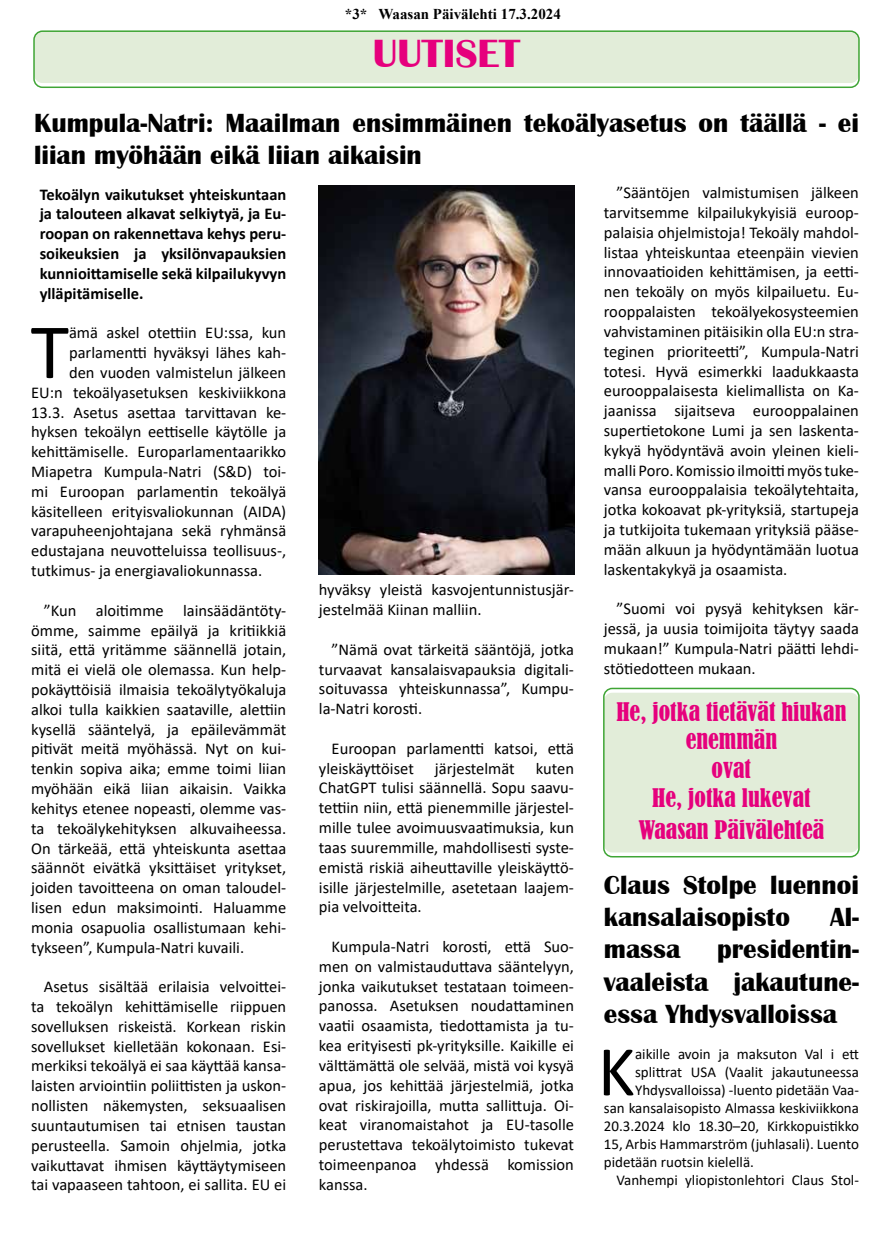
<style>
.page{position:relative;width:893px;height:1234px;background:#fff}
.page>*{position:absolute;margin:0;border:0;box-sizing:border-box;transform-origin:0 0}
.t1{font:78.9px "Calibri";color:#000}
.t2{font:71.7px "Calibri";color:#000}
.t3{font:700 40.5px "Britannic";color:#e6007d}
.t4{font:700 27px/32.4px "Britannic";color:#000}
.t5{font:condensed 24px/28.8px "Bernard";color:#e6007d;text-align:center}
.t6{font:16.5px/19.8px "Calibri";color:#000;text-align:justify}
.t7{font:700 16.5px/19.8px "Calibri";color:#000;text-align:justify}
.t8{font:15px "Calibri";color:#000}
.t9{font:700 15px "Times New Roman";color:#000}
</style>
<div class="page">
<div style="left:34px;top:31px;width:825px;height:52px;background:#e2edd9;border-radius:9px"></div>
<div style="left:33px;top:30px;width:827px;height:58px;border:2px solid #3fa535;border-radius:9px"></div>
<div style="left:604px;top:692px;width:255px;height:160px;background:#e2edd9;border-radius:9px"></div>
<div style="left:603px;top:687px;width:257px;height:170px;border:2px solid #3fa535;border-radius:9px"></div>
<img style="left:319px;top:186px;width:255px;height:388px">
<p class="t9" style="left:345px;top:3px;width:217px">*3* Waasan Päivälehti 17.3.2024</p>
<h3 class="t3" style="left:373px;top:31px;width:149px">UUTISET</h3>
<h3 class="t4" style="left:34px;top:107px;width:826px">Kumpula-Natri: Maailman ensimmäinen tekoälyasetus on täällä - ei liian myöhään eikä liian aikaisin</h3>
<p class="t7" style="left:40px;top:184px;width:248px">Tekoälyn vaikutukset yhteiskuntaan ja talouteen alkavat selkiytyä, ja Eu&shy;roopan on rakennettava kehys peru&shy;soikeuksien ja yksilönvapauksien kunnioittamiselle sekä kilpailukyvyn ylläpitämiselle.</p>
<h1 class="t1" style="left:31px;top:297px;width:40px">T</h1>
<p class="t6" style="left:69px;top:322px;width:219px">ämä askel otettiin EU:ssa, kun</p>
<p class="t6" style="left:604px;top:182px;width:257px;text-indent:13px">”Sääntöjen valmistumisen jälkeen tarvitsemme kilpailukykyisiä euroop&shy;palaisia ohjelmistoja! Tekoäly mahdol&shy;listaa yhteiskuntaa eteenpäin vievien innovaatioiden kehittämisen, ja eetti&shy;nen tekoäly on myös kilpailuetu. Eu&shy;rooppalaisten tekoälyekosysteemien vahvistaminen pitäisikin olla EU:n stra&shy;teginen prioriteetti”, Kumpula-Natri totesi. Hyvä esimerkki laadukkaasta eurooppalaisesta kielimallista on Ka&shy;jaanissa sijaitseva eurooppalainen supertietokone Lumi ja sen laskenta&shy;kykyä hyödyntävä avoin yleinen kieli&shy;malli Poro. Komissio ilmoitti myös tuke&shy;vansa eurooppalaisia tekoälytehtaita, jotka kokoavat pk-yrityksiä, startupeja ja tutkijoita tukemaan yrityksiä pääse&shy;mään alkuun ja hyödyntämään luotua laskentakykyä ja osaamista.</p>
<p class="t6" style="left:604px;top:598px;width:257px;text-indent:13px">”Suomi voi pysyä kehityksen kär&shy;jessä, ja uusia toimijoita täytyy saada mukaan!” Kumpula-Natri päätti lehdi&shy;stötiedotteen mukaan.</p>
<h3 class="t5" style="left:616px;top:697px;width:232px">He, jotka tietävät hiukan enemmän<br>ovat<br>He, jotka lukevat</h3>
<h3 class="t5" style="left:638px;top:816px;width:187px">Waasan Päivälehteä</h3>
<h3 class="t4" style="left:604px;top:868px;width:257px">Claus Stolpe luennoi kansalaisopisto</h3>
<p class="t6" style="left:69px;top:342px;width:219px">parlamentti hyväksyi lähes kah-</p>
<p class="t6" style="left:69px;top:362px;width:219px">den vuoden valmistelun jälkeen</p>
<p class="t6" style="left:31px;top:382px;width:257px">EU:n tekoälyasetuksen keskiviikkona</p>
<p class="t6" style="left:31px;top:401px;width:257px">13.3. Asetus asettaa tarvittavan ke-</p>
<p class="t6" style="left:31px;top:421px;width:257px">hyksen tekoälyn eettiselle käytölle ja</p>
<p class="t6" style="left:31px;top:441px;width:257px">kehittämiselle. Europarlamentaarikko</p>
<p class="t6" style="left:31px;top:461px;width:257px">Miapetra Kumpula-Natri (S&amp;D) toi-</p>
<p class="t6" style="left:31px;top:481px;width:257px">mi Euroopan parlamentin tekoälyä</p>
<p class="t6" style="left:31px;top:500px;width:257px">käsitelleen erityisvaliokunnan (AIDA)</p>
<p class="t6" style="left:31px;top:520px;width:257px">varapuheenjohtajana sekä ryhmänsä</p>
<p class="t6" style="left:31px;top:540px;width:257px">edustajana neuvotteluissa teollisuus-,</p>
<p class="t6" style="left:31px;top:560px;width:233px">tutkimus- ja energiavaliokunnassa.</p>
<p class="t6" style="left:31px;top:599px;width:257px;text-indent:13px">”Kun aloitimme lainsäädäntöty&shy;ömme, saimme epäilyä ja kritiikkiä siitä, että yritämme säännellä jotain, mitä ei vielä ole olemassa. Kun help&shy;pokäyttöisiä ilmaisia tekoälytyökaluja alkoi tulla kaikkien saataville, alettiin kysellä sääntelyä, ja epäilevämmät pitivät meitä myöhässä. Nyt on kui&shy;tenkin sopiva aika; emme toimi liian myöhään eikä liian aikaisin. Vaikka kehitys etenee nopeasti, olemme vas&shy;ta tekoälykehityksen alkuvaiheessa.<br>On tärkeää, että yhteiskunta asettaa säännöt eivätkä yksittäiset yritykset, joiden tavoitteena on oman taloudel&shy;lisen edun maksimointi. Haluamme monia osapuolia osallistumaan kehi&shy;tykseen”, Kumpula-Natri kuvaili.</p>
<p class="t6" style="left:31px;top:976px;width:257px;text-indent:13px">Asetus sisältää erilaisia velvoittei&shy;ta tekoälyn kehittämiselle riippuen sovelluksen riskeistä. Korkean riskin sovellukset kielletään kokonaan. Esi&shy;merkiksi tekoälyä ei saa käyttää kansa&shy;laisten arviointiin poliittisten ja uskon&shy;nollisten näkemysten, seksuaalisen suuntautumisen tai etnisen taustan perusteella. Samoin ohjelmia, jotka vaikuttavat ihmisen käyttäytymiseen tai vapaaseen tahtoon, ei sallita. EU ei</p>
<p class="t6" style="left:319px;top:579px;width:257px">hyväksy yleistä kasvojentunnistusjär&shy;jestelmää Kiinan malliin.</p>
<p class="t6" style="left:319px;top:639px;width:257px;text-indent:13px">”Nämä ovat tärkeitä sääntöjä, jotka turvaavat kansalaisvapauksia digitali&shy;soituvassa yhteiskunnassa”, Kumpu&shy;la-Natri korosti.</p>
<p class="t6" style="left:319px;top:738px;width:257px;text-indent:13px">Euroopan parlamentti katsoi, että yleiskäyttöiset</p>
<p class="t6" style="left:319px;top:757px;width:257px;text-indent:217px">kuten ChatGPT tulisi säännellä. Sopu saavu&shy;tettiin niin, että pienemmille järjestel&shy;mille tulee avoimuusvaatimuksia, kun taas suuremmille, mahdollisesti syste&shy;emistä riskiä aiheuttaville yleiskäyttö&shy;isille järjestelmille, asetetaan laajem&shy;pia velvoitteita.</p>
<p class="t6" style="left:319px;top:936px;width:257px;text-indent:13px">Kumpula-Natri korosti, että Suo&shy;men on valmistauduttava sääntelyyn, jonka vaikutukset testataan toimeen&shy;panossa. Asetuksen noudattaminen vaatii osaamista, tiedottamista ja tu&shy;kea erityisesti pk-yrityksille. Kaikille ei välttämättä ole selvää, mistä voi kysyä apua, jos kehittää järjestelmiä, jotka ovat riskirajoilla, mutta sallittuja. Oi&shy;keat viranomaistahot ja EU-tasolle perustettava tekoälytoimisto tukevat toimeenpanoa yhdessä komission kanssa.</p>
<p class="t6" style="left:435px;top:757px;width:81px">järjestelmät</p>
<h3 class="t4" style="left:830px;top:900px;width:30px">Al-</h3>
<h3 class="t4" style="left:604px;top:933px;width:257px;text-align:justify;text-indent:113px">presidentin&shy;vaaleista jakautune&shy;essa Yhdysvalloissa</h3>
<h2 class="t2" style="left:598px;top:1021px;width:39px">K</h2>
<p class="t8" style="left:635px;top:1043px;width:225px">aikille avoin ja maksuton Val i ett</p>
<h3 class="t4" style="left:604px;top:933px;width:78px">massa</h3>
<p class="t8" style="left:635px;top:1061px;width:225px">splittrat USA (Vaalit jakautuneessa</p>
<p class="t8" style="left:635px;top:1079px;width:225px">Yhdysvalloissa) -luento pidetään Vaa-</p>
<p class="t8" style="left:604px;top:1097px;width:257px">san kansalaisopisto Almassa keskiviikkona</p>
<p class="t8" style="left:604px;top:1115px;width:257px">20.3.2024 klo 18.30–20, Kirkkopuistikko</p>
<p class="t8" style="left:604px;top:1133px;width:257px">15, Arbis Hammarström (juhlasali). Luento</p>
<p class="t8" style="left:604px;top:1151px;width:152px">pidetään ruotsin kielellä.</p>
<p class="t8" style="left:617px;top:1169px;width:244px">Vanhempi yliopistonlehtori Claus Stol-</p>
</div>
